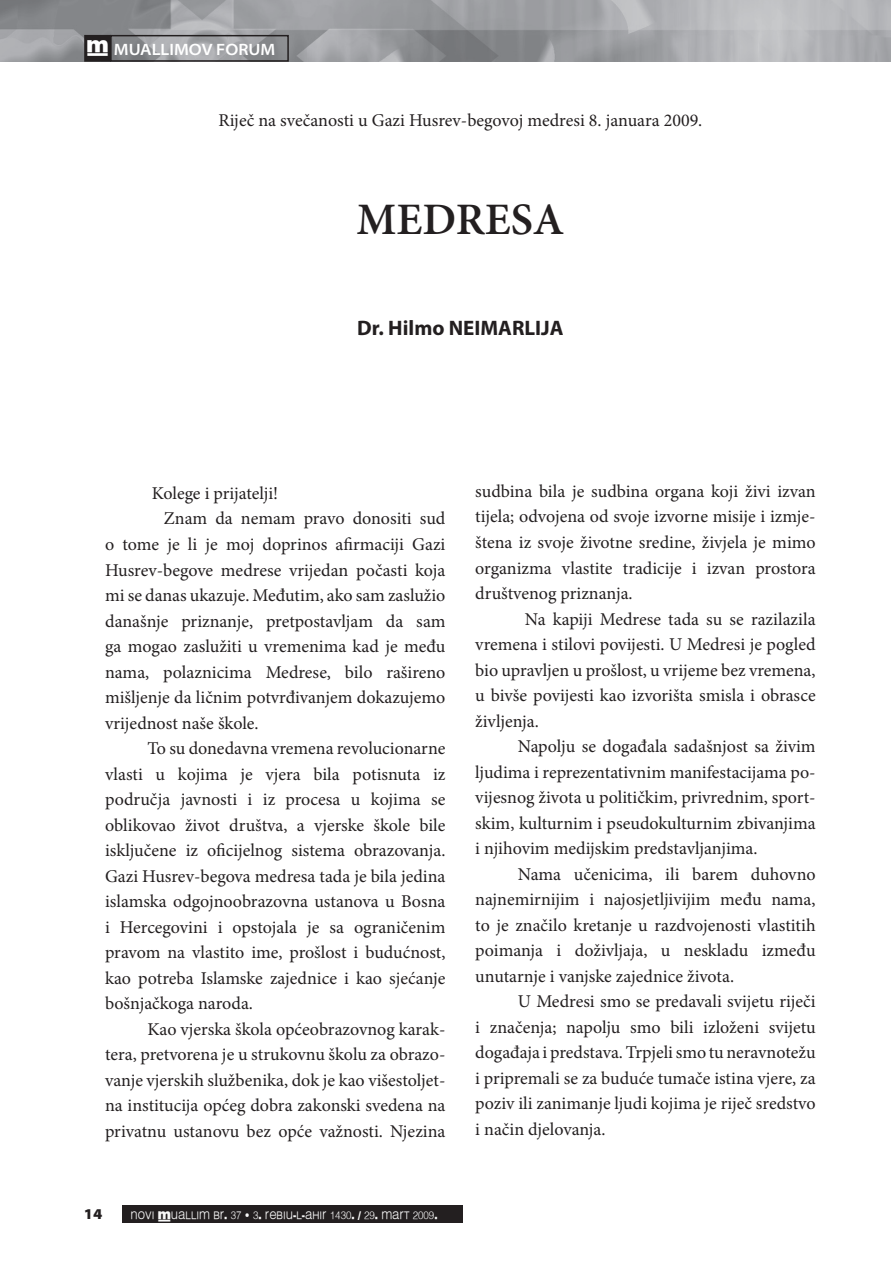
<style>
.page{position:relative;width:891px;height:1261px;background:#fff}
.page>*{position:absolute;margin:0;border:0;box-sizing:border-box;transform-origin:0 0}
.t1{font:600 45px "Minion Pro";color:#231f20}
.t2{font:700 21px "Myriad Pro";color:#231f20}
.t3{font:18px/25.5px "Minion Pro";color:#231f20;text-align:justify}
.t4{font:600 semi-expanded 16.5px "Myriad Pro";color:#fff}
.t5{font:900 semi-expanded 15px "Myriad Pro";color:#231f20}
.t6{font:10.8px "Muallim";color:#f9f9f9;scale:.91 1}
.s1{font-family:"Muallim";font-weight:400;font-stretch:normal}
</style>
<div class="page">
<img style="left:0;top:0;width:890px;height:61px">
<div style="left:85px;top:36px;width:25px;height:25px;background:#231f20"></div>
<div style="left:84px;top:35px;width:27px;height:27px;border:2px solid #231f20"></div>
<div style="left:110px;top:35px;width:179px;height:27px;border:2px solid #231f20"></div>
<div style="left:122px;top:1205px;width:340px;height:18px;background:#231f20"></div>
<p class="t4" style="left:86px;top:40px;width:190px"><span class="s1">†</span> MUALLIMOV FORUM</p>
<p class="t3" style="left:218px;top:107px;width:485px">Riječ na svečanosti u Gazi Husrev-begovoj medresi 8. januara 2009.</p>
<h1 class="t1" style="left:356px;top:188px;width:209px">MEDRESA</h1>
<p class="t2" style="left:357px;top:314px;width:208px">Dr. Hilmo NEIMARLIJA</p>
<p class="t3" style="left:152px;top:480px;width:128px">Kolege i prijatelji!</p>
<p class="t3" style="left:164px;top:506px;width:283px">Znam da nemam pravo donositi sud</p>
<p class="t3" style="left:105px;top:531px;width:342px">o tome je li je moj doprinos afirmaciji Gazi</p>
<p class="t3" style="left:105px;top:557px;width:342px">Husrev-begove medrese vrijedan počasti koja</p>
<p class="t3" style="left:105px;top:582px;width:342px">mi se danas ukazuje. Međutim, ako sam zaslužio</p>
<p class="t3" style="left:105px;top:608px;width:342px">današnje priznanje, pretpostavljam da sam</p>
<p class="t3" style="left:105px;top:633px;width:342px">ga mogao zaslužiti u vremenima kad je među</p>
<p class="t3" style="left:105px;top:659px;width:342px">nama, polaznicima Medrese, bilo rašireno</p>
<p class="t3" style="left:105px;top:684px;width:342px">mišljenje da ličnim potvrđivanjem dokazujemo</p>
<p class="t3" style="left:105px;top:710px;width:155px">vrijednost naše škole.</p>
<p class="t3" style="left:148px;top:735px;width:299px">To su donedavna vremena revolucionarne</p>
<p class="t3" style="left:105px;top:761px;width:342px">vlasti u kojima je vjera bila potisnuta iz</p>
<p class="t3" style="left:105px;top:786px;width:342px">područja javnosti i iz procesa u kojima se</p>
<p class="t3" style="left:105px;top:812px;width:342px">oblikovao život društva, a vjerske škole bile</p>
<p class="t3" style="left:105px;top:837px;width:342px">isključene iz oficijelnog sistema obrazovanja.</p>
<p class="t3" style="left:105px;top:863px;width:342px">Gazi Husrev-begova medresa tada je bila jedina</p>
<p class="t3" style="left:105px;top:888px;width:342px">islamska odgojnoobrazovna ustanova u Bosna</p>
<p class="t3" style="left:105px;top:914px;width:342px">i Hercegovini i opstojala je sa ograničenim</p>
<p class="t3" style="left:105px;top:939px;width:342px">pravom na vlastito ime, prošlost i budućnost,</p>
<p class="t3" style="left:105px;top:965px;width:342px">kao potreba Islamske zajednice i kao sjećanje</p>
<p class="t3" style="left:105px;top:990px;width:149px">bošnjačkoga naroda.</p>
<p class="t3" style="left:148px;top:1016px;width:299px">Kao vjerska škola općeobrazovnog karak-</p>
<p class="t3" style="left:105px;top:1041px;width:342px">tera, pretvorena je u strukovnu školu za obrazo-</p>
<p class="t3" style="left:105px;top:1067px;width:342px">vanje vjerskih službenika, dok je kao višestoljet-</p>
<p class="t3" style="left:105px;top:1092px;width:342px">na institucija općeg dobra zakonski svedena na</p>
<p class="t3" style="left:105px;top:1118px;width:342px">privatnu ustanovu bez opće važnosti. Njezina</p>
<p class="t5" style="left:84px;top:1205px;width:20px">14</p>
<p class="t6" style="left:131px;top:1208px;width:339px">NOVI †UALLIM BR. 37 • 3. REBIU-L-AHIR 1430. / 29. MART 2009.</p>
<p class="t3" style="left:475px;top:478px;width:342px">sudbina bila je sudbina organa koji živi izvan tijela; odvojena od svoje izvorne misije i izmje&shy;štena iz svoje životne sredine, živjela je mimo organizma vlastite tradicije i izvan prostora društvenog priznanja.</p>
<p class="t3" style="left:475px;top:606px;width:342px;text-indent:50px">Na kapiji Medrese tada su se razilazila vremena i stilovi povijesti. U Medresi je pogled bio upravljen u prošlost, u vrijeme bez vremena, u bivše povijesti kao izvorišta smisla i obrasce življenja.</p>
<p class="t3" style="left:475px;top:733px;width:342px;text-indent:43px">Napolju se događala sadašnjost sa živim ljudima i reprezentativnim manifestacijama po&shy;vijesnog života u političkim, privrednim, sport&shy;skim, kulturnim i pseudokulturnim zbivanjima i njihovim medijskim predstavljanjima.</p>
<p class="t3" style="left:475px;top:861px;width:342px;text-indent:43px">Nama učenicima, ili barem duhovno najnemirnijim i najosjetljivijim među nama, to je značilo kretanje u razdvojenosti vlastitih poimanja i doživljaja, u neskladu između unutarnje i vanjske zajednice života.</p>
<p class="t3" style="left:475px;top:988px;width:342px;text-indent:43px">U Medresi smo se predavali svijetu riječi i značenja; napolju smo bili izloženi svijetu događaja i predstava. Trpjeli smo tu neravnotežu i pripremali se za buduće tumače istina vjere, za poziv ili zanimanje ljudi kojima je riječ sredstvo i način djelovanja.</p>
</div>
